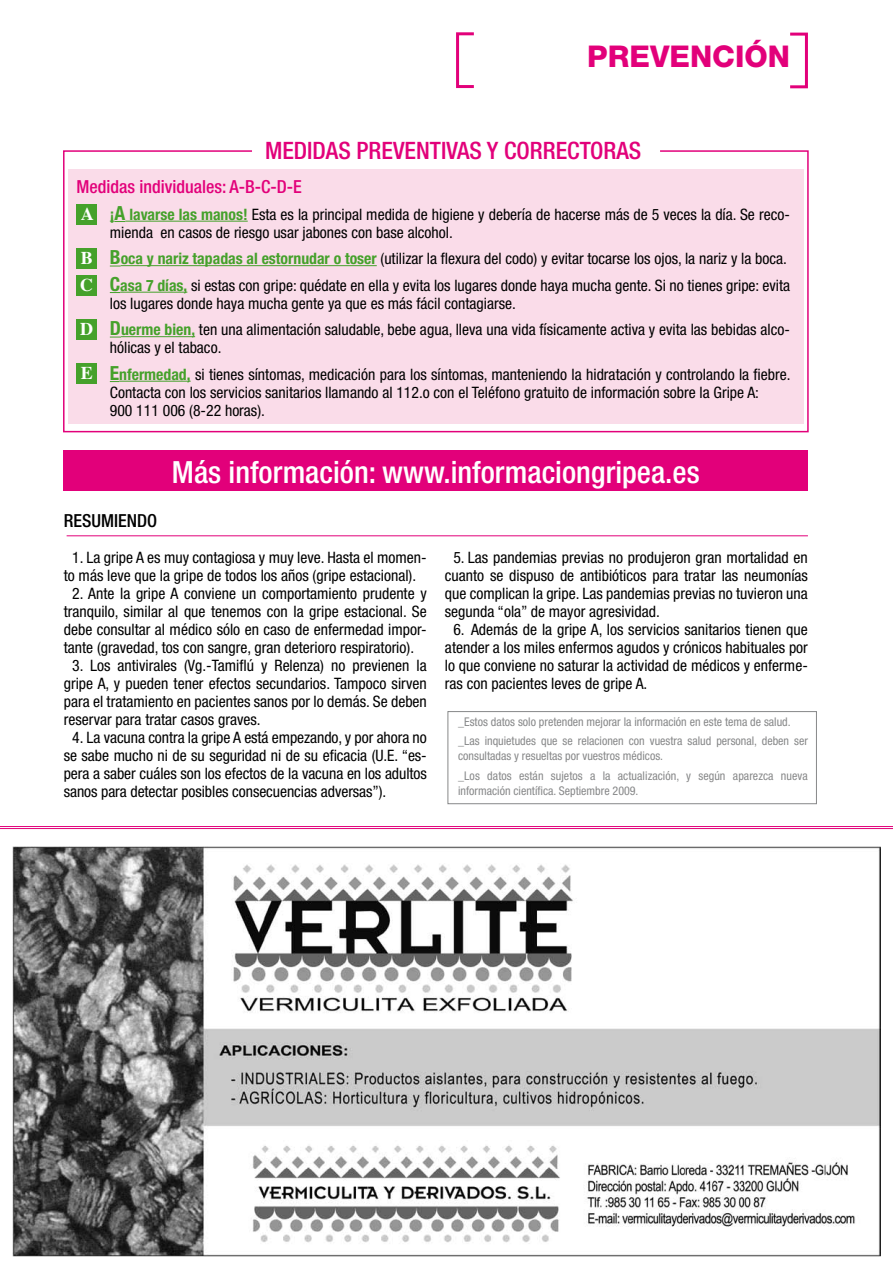
<style>
.page{position:relative;width:893px;height:1263px;background:#fff}
.page>*{position:absolute;margin:0;border:0;box-sizing:border-box;transform-origin:0 0}
.t1{font:500 condensed 30.6px "Helvetica Neue";color:#fff}
.t2{font:800 30px "Helvetica Neue";color:#e2007a}
.t3{font:500 condensed 24px "Helvetica Neue";color:#e2007a}
.t4{font:500 condensed 18px "Helvetica Neue";color:#e2007a}
.t5{font:500 condensed 18px "Helvetica Neue";color:#000}
.t6{font:700 18px "Times";color:#fff}
.t7{font:condensed 15.75px/18px "Helvetica Neue";color:#000}
.t8{font:condensed 12px/19.2px "Helvetica Neue";color:#878889}
.s1{font-weight:700;color:#45a12b}
.s2{font-weight:700;font-size:19.5px;color:#45a12b}
</style>
<div class="page">
<div style="left:456px;top:32px;width:19px;height:56px;border:3px solid #e2007a"></div>
<div style="left:789px;top:33px;width:19px;height:55px;border:3px solid #e2007a"></div>
<svg style="left:63px;top:150px;width:746px;height:283px;background:#f9dce9"></svg>
<svg style="left:110px;top:221px;width:15px;height:1px"></svg>
<hr style="left:125px;top:221px;width:123px;height:1px;background:#45a12b">
<hr style="left:121px;top:265px;width:256px;height:1px;background:#45a12b">
<hr style="left:120px;top:292px;width:67px;height:1px;background:#45a12b">
<hr style="left:121px;top:336px;width:74px;height:1px;background:#45a12b">
<hr style="left:119px;top:381px;width:72px;height:1px;background:#45a12b">
<div style="left:77px;top:204px;width:20px;height:21px;background:#45a12b"></div>
<div style="left:77px;top:248px;width:20px;height:20px;background:#45a12b"></div>
<div style="left:77px;top:319px;width:20px;height:20px;background:#45a12b"></div>
<div style="left:77px;top:363px;width:20px;height:21px;background:#45a12b"></div>
<div style="left:64px;top:450px;width:744px;height:41px;background:#e2007a"></div>
<hr style="left:67px;top:535px;width:741px;height:1px;background:#e2007a">
<img style="left:13px;top:846px;width:867px;height:410px">
<hr style="left:0;top:826px;width:893px;height:1px;background:#e2007a">
<hr style="left:0;top:828px;width:893px;height:1px;background:#e2007a">
<div style="left:77px;top:275px;width:20px;height:21px;background:#45a12b"></div>
<div style="left:448px;top:711px;width:369px;height:93px;border:1px solid #878889"></div>
<h2 class="t2" style="left:587px;top:39px;width:204px">PREVENCIÓN</h2>
<h3 class="t3" style="left:265px;top:136px;width:378px">MEDIDAS PREVENTIVAS Y CORRECTORAS</h3>
<p class="t4" style="left:77px;top:176px;width:227px">Medidas individuales: A-B-C-D-E</p>
<p class="t7" style="left:110px;top:205px;width:682px"><span class="s1">¡</span><span class="s2">A</span> <span class="s1">lavarse las manos!</span> Esta es la principal medida de higiene y debería de hacerse más de 5 veces la día. Se reco&shy;mienda en casos de riesgo usar jabones con base alcohol.</p>
<p class="t7" style="left:110px;top:245px;width:682px;line-height:26.5px"><span class="s2">B</span><span class="s1">oca y nariz tapadas al estornudar o toser</span> (utilizar la flexura del codo) y evitar tocarse los ojos, la nariz y la boca.<br><span class="s2">C</span><span class="s1">asa 7 días,</span> si estas con gripe: quédate en ella y evita los lugares donde haya mucha gente. Si no tienes gripe: evita</p>
<p class="t7" style="left:110px;top:290px;width:682px;line-height:26.5px">los lugares donde haya mucha gente ya que es más fácil contagiarse.<br><span class="s2">D</span><span class="s1">uerme bien,</span> ten una alimentación saludable, bebe agua, lleva una vida físicamente activa y evita las bebidas alco-</p>
<p class="t7" style="left:110px;top:334px;width:682px;line-height:26.5px">hólicas y el tabaco.<br><span class="s2">E</span><span class="s1">nfermedad,</span> si tienes síntomas, medicación para los síntomas, manteniendo la hidratación y controlando la fiebre.</p>
<p class="t7" style="left:110px;top:383px;width:651px">Contacta con los servicios sanitarios llamando al 112.o con el Teléfono gratuito de información sobre la Gripe A:<br>900 111 006 (8-22 horas).</p>
<p class="t6" style="left:81px;top:197px;width:14px">A</p>
<p class="t6" style="left:81px;top:240px;width:14px">B</p>
<p class="t6" style="left:80px;top:268px;width:14px">C</p>
<p class="t6" style="left:80px;top:312px;width:14px">D</p>
<p class="t6" style="left:81px;top:356px;width:14px">E</p>
<p class="t5" style="left:64px;top:510px;width:95px">RESUMIENDO</p>
<h1 class="t1" style="left:172px;top:453px;width:529px">Más información: www.informaciongripea.es</h1>
<p class="t7" style="left:64px;top:548px;width:365px;text-indent:9px">1. La gripe A es muy contagiosa y muy leve. Hasta el momen&shy;to más leve que la gripe de todos los años (gripe estacional).</p>
<p class="t7" style="left:64px;top:584px;width:365px;text-align:justify;text-indent:9px">2. Ante la gripe A conviene un comportamiento prudente y tranquilo, similar al que tenemos con la gripe estacional. Se debe consultar al médico sólo en caso de enfermedad impor&shy;tante (gravedad, tos con sangre, gran deterioro respiratorio).</p>
<p class="t7" style="left:64px;top:656px;width:365px;text-align:justify;text-indent:9px">3. Los antivirales (Vg.-Tamiflú y Relenza) no previenen la gripe A, y pueden tener efectos secundarios. Tampoco sirven para el tratamiento en pacientes sanos por lo demás. Se deben reservar para tratar casos graves.</p>
<p class="t7" style="left:64px;top:728px;width:365px;text-align:justify;text-indent:9px">4. La vacuna contra la gripe A está empezando, y por ahora no se sabe mucho ni de su seguridad ni de su eficacia (U.E. “es&shy;pera a saber cuáles son los efectos de la vacuna en los adultos sanos para detectar posibles consecuencias adversas”).</p>
<p class="t7" style="left:445px;top:548px;width:365px;text-align:justify;text-indent:8px">5. Las pandemias previas no produjeron gran mortalidad en cuanto se dispuso de antibióticos para tratar las neumonías que complican la gripe. Las pandemias previas no tuvieron una segunda “ola” de mayor agresividad.</p>
<p class="t7" style="left:445px;top:620px;width:365px;text-align:justify;text-indent:9px">6. Además de la gripe A, los servicios sanitarios tienen que atender a los miles enfermos agudos y crónicos habituales por lo que conviene no saturar la actividad de médicos y enferme&shy;ras con pacientes leves de gripe A.</p>
<p class="t8" style="left:458px;top:712px;width:351px">_Estos datos solo pretenden mejorar la información en este tema de salud. _Las inquietudes que se relacionen con vuestra salud personal, deben ser</p>
<p class="t8" style="left:458px;top:746px;width:351px">consultadas y resueltas por vuestros médicos.<br>_Los datos están sujetos a la actualización, y según aparezca nueva</p>
<p class="t8" style="left:458px;top:780px;width:182px">información científica. Septiembre 2009.</p>
</div>
